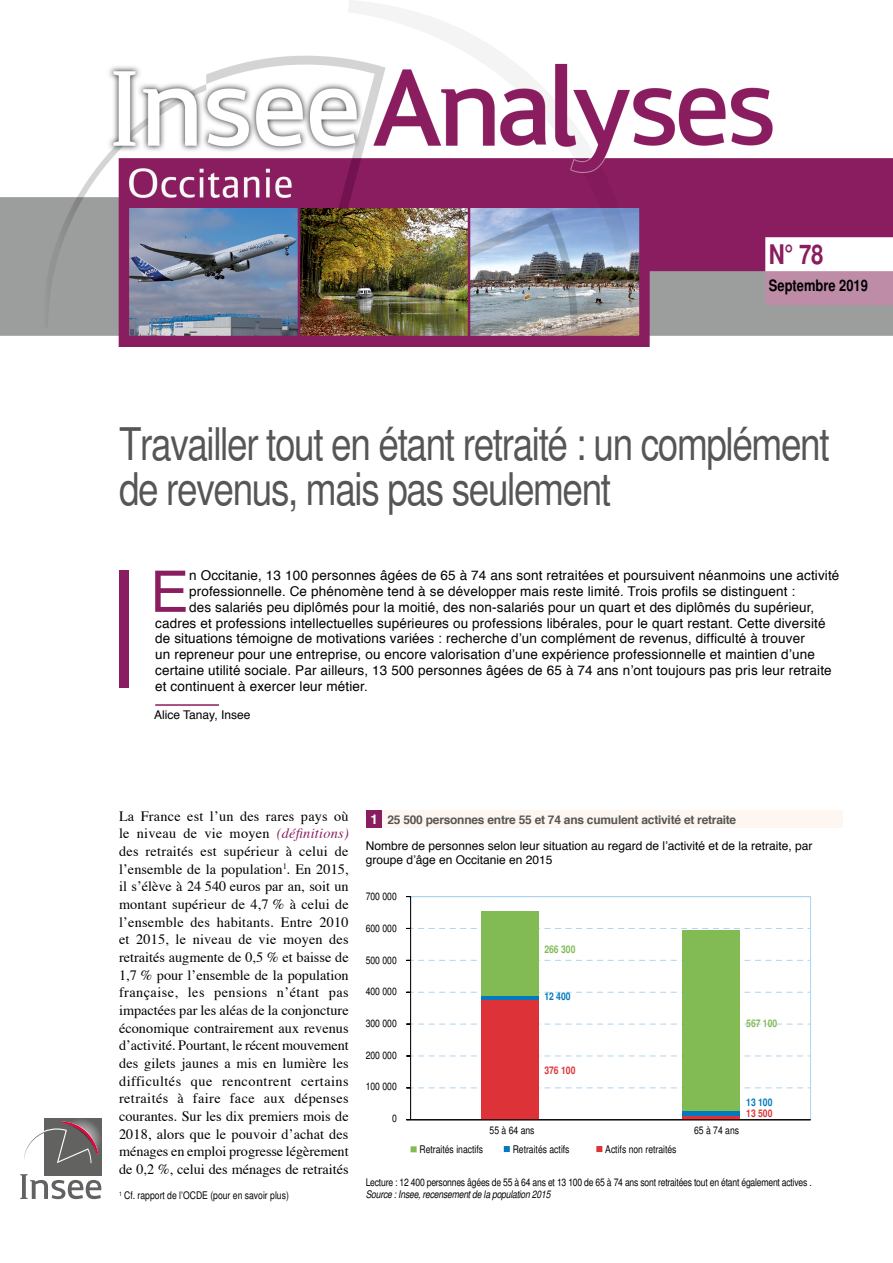
<style>
.page{position:relative;width:893px;height:1263px;background:#fff}
.page>*{position:absolute;margin:0;border:0;box-sizing:border-box;transform-origin:0 0}
.t1{font:57.45px "Helvetica";color:#8a1d60}
.t2{font:condensed 45px/45px "Helvetica";letter-spacing:-.03em;color:#565655}
.t3{font:700 condensed 27px "Helvetica";color:#8a1d60}
.t4{font:700 condensed 15.75px "Helvetica";color:#000}
.t5{font:14.25px/17.7px "Times";color:#000;text-align:justify}
.t6{font:13.5px "Helvetica";letter-spacing:.01em;color:#000}
.t7{font:12px/14.4px "Helvetica";color:#000}
.t8{font:700 12px "Helvetica";letter-spacing:-.02em;color:#565655}
.t9{font:condensed 10.5px "Helvetica";color:#000}
.t10{font:condensed 10.5px "Helvetica";letter-spacing:-.02em;color:#000}
.t11{font:italic condensed 10.5px "Helvetica";letter-spacing:-.02em;color:#000}
.t12{font:700 condensed 10.5px "Helvetica";color:#82ba54}
.t13{font:700 condensed 10.5px "Helvetica";color:#dd3338}
.t14{font:700 condensed 10.5px "Helvetica";color:#0079be}
.s1{font-style:italic;color:#8a1d60}
.s2{font-size:13.5px;color:#fff}
</style>
<div class="page">
<img style="left:0;top:1px;width:893px;height:345px">
<div style="left:119px;top:570px;width:10px;height:118px;background:#8a1d60"></div>
<hr style="left:155px;top:704px;width:64px;height:2px;background:#8a1d60">
<div style="left:44px;top:1118px;width:57px;height:57px;background:linear-gradient(to right,#626261,#686868)"></div>
<svg style="left:20px;top:1121px;width:81px;height:78px"></svg>
<div style="left:366px;top:810px;width:476px;height:18px;background:#fef7f1"></div>
<div style="left:366px;top:810px;width:16px;height:17px;background:#8a1d60"></div>
<svg style="left:411px;top:897px;width:400px;height:222px"></svg>
<hr style="left:411px;top:896px;width:400px;height:1px;background:#add4ed">
<svg style="left:406px;top:1087px;width:405px;height:1px"></svg>
<svg style="left:406px;top:1056px;width:405px;height:1px"></svg>
<svg style="left:406px;top:1024px;width:405px;height:1px"></svg>
<svg style="left:406px;top:992px;width:405px;height:1px"></svg>
<svg style="left:406px;top:960px;width:405px;height:1px"></svg>
<svg style="left:406px;top:928px;width:405px;height:1px"></svg>
<hr style="left:410px;top:896px;width:1px;height:224px;background:#000">
<div style="left:481px;top:1000px;width:57px;height:120px;background:#dd3338"></div>
<hr style="left:481px;top:996px;width:57px;height:4px;background:#0079be">
<div style="left:682px;top:1115px;width:57px;height:5px;background:#dd3338"></div>
<hr style="left:682px;top:1111px;width:57px;height:4px;background:#0079be">
<div style="left:682px;top:930px;width:57px;height:181px;background:#82ba54"></div>
<div style="left:481px;top:911px;width:57px;height:85px;background:#82ba54"></div>
<svg style="left:596px;top:1146px;width:6px;height:6px"></svg>
<svg style="left:504px;top:1146px;width:6px;height:6px"></svg>
<svg style="left:411px;top:1146px;width:6px;height:6px"></svg>
<hr style="left:411px;top:1119px;width:400px;height:1px;background:#000">
<h3 class="t3" style="left:769px;top:238px;width:56px">N° 78</h3>
<p class="t4" style="left:769px;top:276px;width:101px">Septembre 2019</p>
<h2 class="t2" style="left:119px;top:422px;width:712px">Travailler tout en étant retraité : un complément de revenus, mais pas seulement</h2>
<h1 class="t1" style="left:150px;top:547px;width:40px">E</h1>
<p class="t6" style="left:189px;top:565px;width:652px">n Occitanie, 13 100 personnes âgées de 65 à 74 ans sont retraitées et poursuivent néanmoins une activité</p>
<p class="t6" style="left:189px;top:581px;width:607px">professionnelle. Ce phénomène tend à se développer mais reste limité. Trois profils se distinguent :</p>
<p class="t6" style="left:189px;top:597px;width:627px">des salariés peu diplômés pour la moitié, des non-salariés pour un quart et des diplômés du supérieur,</p>
<p class="t6" style="left:155px;top:612px;width:672px">cadres et professions intellectuelles supérieures ou professions libérales, pour le quart restant. Cette diversité</p>
<p class="t6" style="left:155px;top:628px;width:651px">de situations témoigne de motivations variées : recherche d’un complément de revenus, difficulté à trouver</p>
<p class="t6" style="left:155px;top:644px;width:661px">un repreneur pour une entreprise, ou encore valorisation d’une expérience professionnelle et maintien d’une</p>
<p class="t6" style="left:155px;top:660px;width:678px">certaine utilité sociale. Par ailleurs, 13 500 personnes âgées de 65 à 74 ans n’ont toujours pas pris leur retraite</p>
<p class="t6" style="left:155px;top:675px;width:214px">et continuent à exercer leur métier.</p>
<p class="t7" style="left:154px;top:708px;width:98px">Alice Tanay, Insee</p>
<p class="t5" style="left:119px;top:806px;width:231px">La France est l’un des rares pays où le niveau de vie moyen <span class="s1">(définitions) </span>des retraités est supérieur à celui de l’ensemble de la population<sup>1</sup>. En 2015, il s’élève à 24 540 euros par an, soit un montant supérieur de 4,7 % à celui de l’ensemble des habitants. Entre 2010 et 2015, le niveau de vie moyen des retraités augmente de 0,5 % et baisse de 1,7 % pour l’ensemble de la population française, les pensions n’étant pas impactées par les aléas de la conjoncture économique contrairement aux revenus d’activité. Pourtant, le récent mouvement des gilets jaunes a mis en lumière les difficultés que rencontrent certains retraités à faire face aux dépenses courantes. Sur les dix premiers mois de 2018, alors que le pouvoir d’achat des ménages en emploi progresse légèrement de 0,2 %, celui des ménages de retraités</p>
<p class="t9" style="left:119px;top:1189px;width:171px"><sup>1</sup> Cf. rapport de l’OCDE (pour en savoir plus)</p>
<p class="t8" style="left:370px;top:810px;width:367px"><span class="s2">1</span> 25 500 personnes entre 55 et 74 ans cumulent activité et retraite</p>
<p class="t7" style="left:366px;top:839px;width:448px">Nombre de personnes selon leur situation au regard de l’activité et de la retraite, par groupe d’âge en Occitanie en 2015</p>
<p class="t9" style="left:366px;top:890px;width:33px">700 000</p>
<p class="t9" style="left:366px;top:922px;width:33px">600 000</p>
<p class="t9" style="left:366px;top:954px;width:33px">500 000</p>
<p class="t9" style="left:366px;top:985px;width:33px">400 000</p>
<p class="t9" style="left:366px;top:1017px;width:33px">300 000</p>
<p class="t9" style="left:366px;top:1049px;width:33px">200 000</p>
<p class="t9" style="left:366px;top:1080px;width:33px">100 000</p>
<p class="t9" style="left:392px;top:1112px;width:6px">0</p>
<p class="t12" style="left:544px;top:943px;width:33px">266 300</p>
<p class="t14" style="left:544px;top:990px;width:28px">12 400</p>
<p class="t13" style="left:544px;top:1064px;width:33px">376 100</p>
<p class="t12" style="left:746px;top:1017px;width:33px">567 100</p>
<p class="t14" style="left:746px;top:1096px;width:28px">13 100</p>
<p class="t13" style="left:746px;top:1107px;width:28px">13 500</p>
<p class="t9" style="left:490px;top:1124px;width:47px">55 à 64 ans</p>
<p class="t9" style="left:694px;top:1124px;width:47px">65 à 74 ans</p>
<p class="t9" style="left:419px;top:1143px;width:65px">Retraités inactifs</p>
<p class="t9" style="left:513px;top:1143px;width:58px">Retraités actifs</p>
<p class="t9" style="left:605px;top:1143px;width:73px">Actifs non retraités</p>
<p class="t10" style="left:366px;top:1176px;width:448px">Lecture : 12 400 personnes âgées de 55 à 64 ans et 13 100 de 65 à 74 ans sont retraitées tout en étant également actives .</p>
<p class="t11" style="left:366px;top:1188px;width:186px">Source : Insee, recensement de la population 2015</p>
</div>
